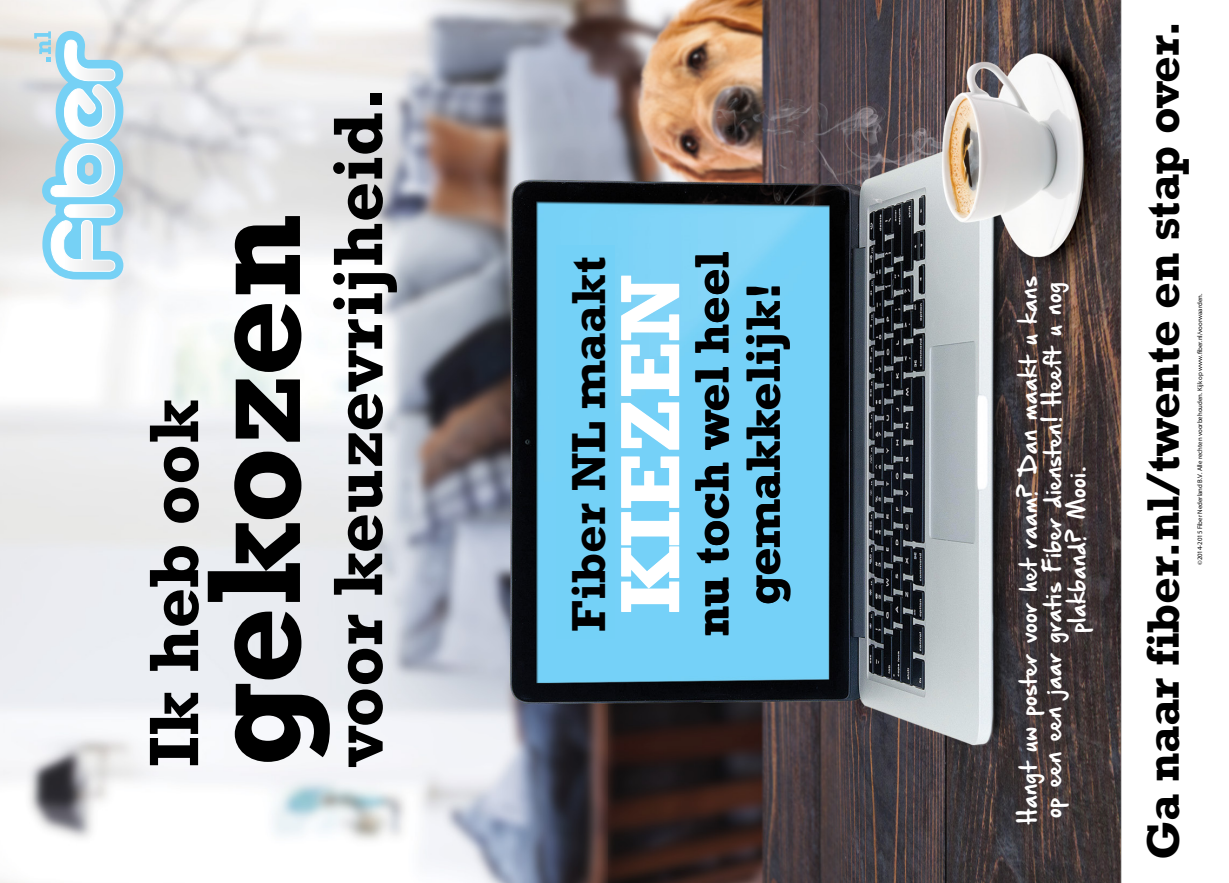
<style>
.page{position:relative;width:1229px;height:883px;background:#fff}
.page>*{position:absolute;margin:0;border:0;box-sizing:border-box;transform-origin:0 0}
.t1{font:700 135.82px "Rockwell Std";letter-spacing:-.01em;color:#000}
.t2{font:700 85.12px "Rockwell Std";color:#fff}
.t3{font:700 70.95px "Rockwell Std";color:#000}
.t4{font:700 48.45px "Rockwell Std";color:#000}
.t5{font:700 46.65px "Rockwell";color:#000}
.t6{font:20.4px/24.5px "Hand Of Sean Demo";color:#fff;text-align:center}
.t7{font:6.75px "Myriad Pro";color:#000}
.s1{font-family:"Minion Pro"}
</style>
<div class="page">
<img style="left:0;top:0;width:608px;height:882px">
<svg style="left:34px;top:31px;width:89px;height:248px"></svg>
<img style="left:608px;top:0;width:514px;height:882px">
<div style="left:556px;top:244px;width:58px;height:394px;background:#74d1f7"></div>
<h3 class="t3" style="left:132px;top:766px;width:370px;rotate:-90deg">Ik heb ook</h3>
<h3 class="t3" style="left:316px;top:766px;width:681px;rotate:-90deg">voor keuzevrijheid.</h3>
<h1 class="t1" style="left:174px;top:766px;width:554px;rotate:-90deg">gekozen</h1>
<h3 class="t4" style="left:560px;top:631px;width:376px;rotate:-90deg">Fiber NL maakt</h3>
<h2 class="t2" style="left:600px;top:613px;width:340px;rotate:-90deg">KIEZEN</h2>
<h3 class="t4" style="left:683px;top:636px;width:387px;rotate:-90deg">nu toch wel heel</h3>
<h3 class="t4" style="left:735px;top:605px;width:324px;rotate:-90deg">gemakkelijk!</h3>
<p class="t6" style="left:1018px;top:823px;width:549px;rotate:-90deg">Hangt uw poster voor het raam? Dan maakt u kans op een een jaar gratis Fiber diensten! Heeft u nog</p>
<p class="t6" style="left:1067px;top:633px;width:168px;rotate:-90deg">plakband? Mooi.</p>
<h3 class="t5" style="left:1135px;top:860px;width:841px;rotate:-90deg">Ga naar fiber.nl/twente en stap over.</h3>
<p class="t7" style="left:1196px;top:565px;width:273px;rotate:-90deg"><span class="s1">©</span>2014-2015 Fiber Nederland B.V. Alle rechten voorbehouden. Kijk op www.fiber.nl/voorwaarden.</p>
</div>
